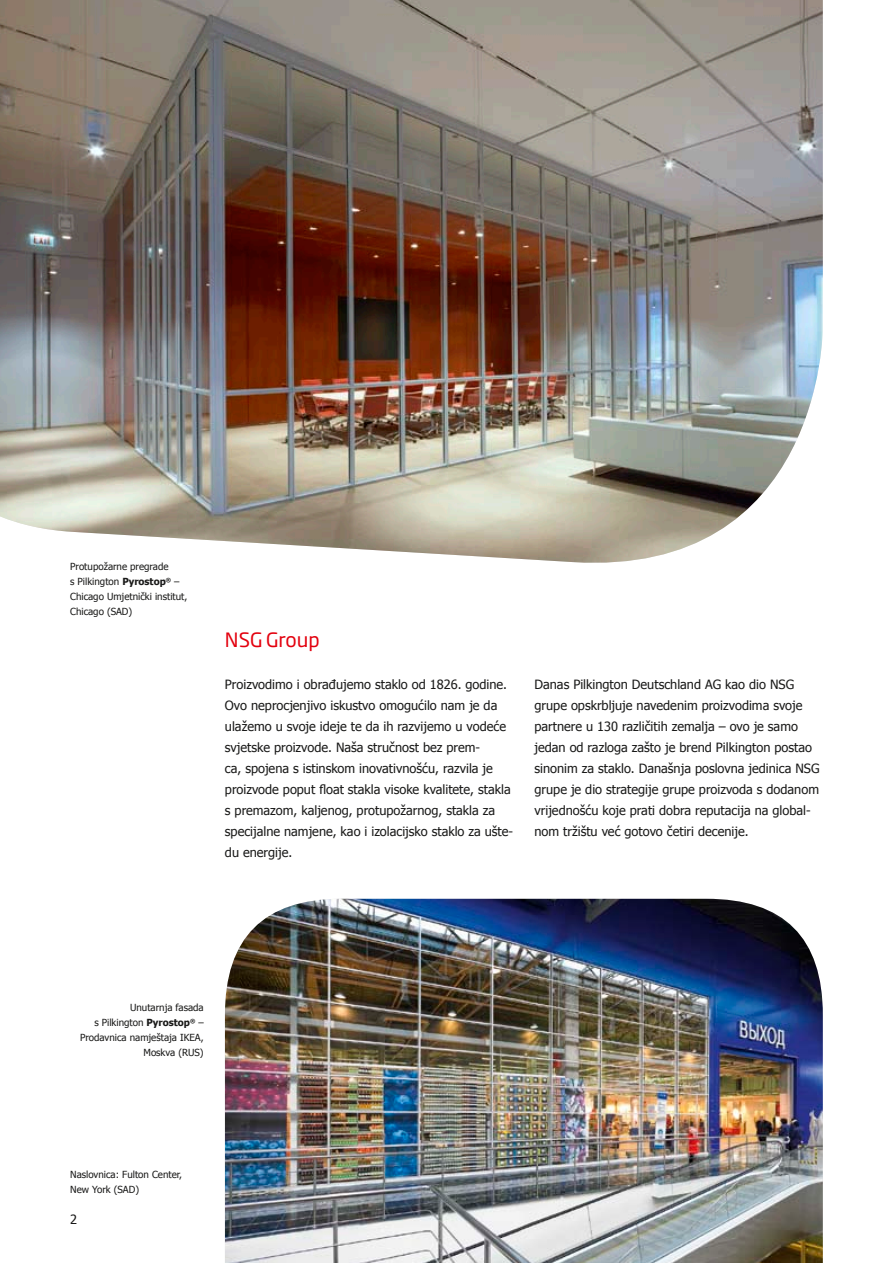
<style>
.page{position:relative;width:893px;height:1263px;background:#fff}
.page>*{position:absolute;margin:0;border:0;box-sizing:border-box;transform-origin:0 0}
.t1{font:19.5px "Soho Gothic Pro";color:#e3000e}
.t2{font:12.75px/21px "Tahoma";color:#191918}
.t3{font:9.75px/15px "Tahoma";color:#191918}
.s1{font-weight:700}
</style>
<div class="page">
<img style="left:225px;top:899px;width:598px;height:364px">
<img style="left:0;top:0;width:823px;height:563px">
<p class="t3" style="left:70px;top:559px;width:119px">Protupožarne pregrade<br>s Pilkington <span class="s1">Pyrostop</span><sup>®</sup> –<br>Chicago Umjetnički institut,<br>Chicago (SAD)</p>
<h1 class="t1" style="left:225px;top:624px;width:96px">NSG Group</h1>
<p class="t2" style="left:225px;top:673px;width:290px">Proizvodimo i obrađujemo staklo od 1826. godine.<br>Ovo neprocjenjivo iskustvo omogućilo nam je da ulažemo u svoje ideje te da ih razvijemo u vodeće svjetske proizvode. Naša stručnost bez prem-<br>ca, spojena s istinskom inovativnošću, razvila je proizvode poput float stakla visoke kvalitete, stakla s premazom, kaljenog, protupožarnog, stakla za specijalne namjene, kao i izolacijsko staklo za ušte&shy;du energije.</p>
<p class="t2" style="left:534px;top:673px;width:287px">Danas Pilkington Deutschland AG kao dio NSG grupe opskrbljuje navedenim proizvodima svoje partnere u 130 različitih zemalja – ovo je samo jedan od razloga zašto je brend Pilkington postao sinonim za staklo. Današnja poslovna jedinica NSG grupe je dio strategije grupe proizvoda s dodanom vrijednošću koje prati dobra reputacija na global&shy;nom tržištu već gotovo četiri decenije.</p>
<p class="t3" style="left:80px;top:1000px;width:125px;text-align:right">Unutarnja fasada<br>s Pilkington <span class="s1">Pyrostop</span><sup>®</sup> –<br>Prodavnica namještaja IKEA,<br>Moskva (RUS)</p>
<p class="t3" style="left:70px;top:1166px;width:113px">Naslovnica: Fulton Center,<br>New York (SAD)</p>
<p class="t2" style="left:70px;top:1208px;width:8px">2</p>
</div>
